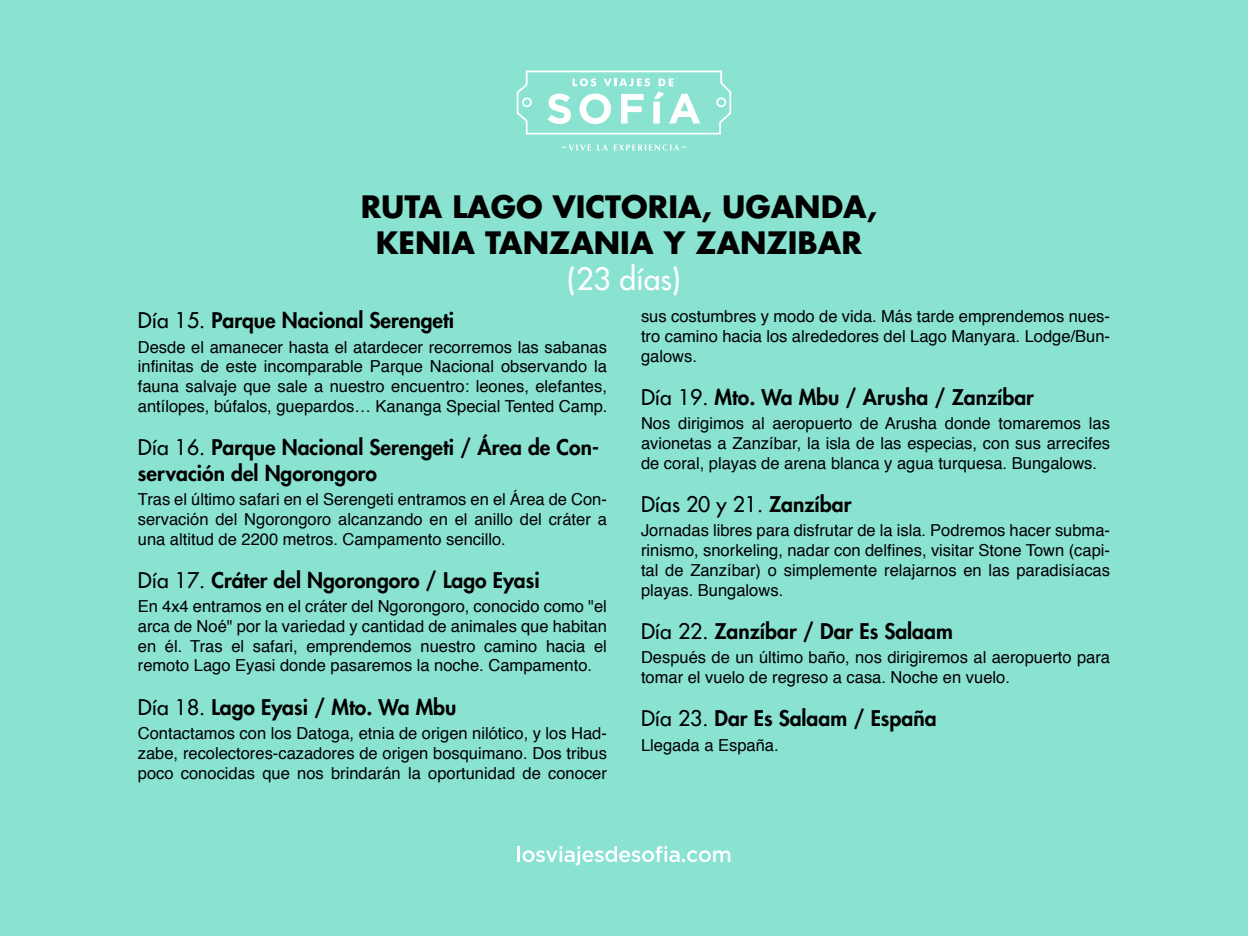
<style>
.page{position:relative;width:1248px;height:936px;background:#fff}
.page>*{position:absolute;margin:0;border:0;box-sizing:border-box;transform-origin:0 0}
.t1{font:700 30px/36px "Futura Std";color:#000;text-align:center}
.t2{font:500 30px "Futura Std";color:#fff}
.t3{font:800 21px/25.2px "Futura Std";color:#000}
.t4{font:500 21px "Futura Std";color:#000}
.t5{font:16.5px/19.8px "Helvetica";color:#000;text-align:justify}
.s1{font-weight:500}
.s2{font-weight:800}
</style>
<div class="page">
<div style="left:0;top:0;width:1247px;height:935px;background:#8ae2d1"></div>
<svg style="left:597px;top:144px;width:10px;height:6px"></svg>
<svg style="left:613px;top:144px;width:73px;height:7px"></svg>
<svg style="left:561px;top:144px;width:30px;height:6px"></svg>
<svg style="left:516px;top:70px;width:216px;height:65px"></svg>
<hr style="left:517px;top:846px;width:3px;height:15px;background:#fff">
<svg style="left:522px;top:846px;width:208px;height:19px"></svg>
<h1 class="t1" style="left:360px;top:188px;width:517px">RUTA LAGO VICTORIA, UGANDA,<br>KENIA TANZANIA Y ZANZIBAR</h1>
<h1 class="t2" style="left:567px;top:260px;width:115px">(23 días)</h1>
<p class="t3" style="left:138px;top:308px;width:318px"><span class="s1">Día 15.</span> Parque Nacional Serengeti</p>
<p class="t5" style="left:138px;top:337px;width:471px">Desde el amanecer hasta el atardecer recorremos las sabanas infinitas de este incomparable Parque Nacional observando la fauna salvaje que sale a nuestro encuentro: leones, elefantes, antílopes, búfalos, guepardos… Kananga Special Tented Camp.</p>
<p class="t3" style="left:138px;top:435px;width:462px"><span class="s1">Día 16.</span> Parque Nacional Serengeti / Área de Con&shy;servación del Ngorongoro</p>
<p class="t5" style="left:138px;top:489px;width:470px">Tras el último safari en el Serengeti entramos en el Área de Con&shy;servación del Ngorongoro alcanzando en el anillo del cráter a una altitud de 2200 metros. Campamento sencillo.</p>
<p class="t3" style="left:138px;top:567px;width:403px"><span class="s1">Día 17.</span> Cráter del Ngorongoro / Lago Eyasi</p>
<p class="t5" style="left:138px;top:596px;width:470px">En 4x4 entramos en el cráter del Ngorongoro, conocido como "el arca de Noé" por la variedad y cantidad de animales que habitan en él. Tras el safari, emprendemos nuestro camino hacia el remoto Lago Eyasi donde pasaremos la noche. Campamento.</p>
<p class="t3" style="left:138px;top:694px;width:320px"><span class="s1">Día 18.</span> Lago Eyasi / Mto. Wa Mbu</p>
<p class="t5" style="left:138px;top:723px;width:470px">Contactamos con los Datoga, etnia de origen nilótico, y los Had&shy;zabe, recolectores-cazadores de origen bosquimano. Dos tribus poco conocidas que nos brindarán la oportunidad de conocer</p>
<p class="t5" style="left:641px;top:307px;width:470px">sus costumbres y modo de vida. Más tarde emprendemos nues&shy;tro camino hacia los alrededores del Lago Manyara. Lodge/Bun&shy;galows.</p>
<p class="t3" style="left:641px;top:384px;width:394px"><span class="s1">Día 19.</span> Mto. Wa Mbu / Arusha / Zanzíbar</p>
<p class="t5" style="left:641px;top:414px;width:470px">Nos dirigimos al aeropuerto de Arusha donde tomaremos las avionetas a Zanzíbar, la isla de las especias, con sus arrecifes de coral, playas de arena blanca y agua turquesa. Bungalows.</p>
<p class="t4" style="left:641px;top:491px;width:212px">Días 20 y 21. <span class="s2">Zanzíbar</span></p>
<p class="t5" style="left:641px;top:521px;width:470px">Jornadas libres para disfrutar de la isla. Podremos hacer subma&shy;rinismo, snorkeling, nadar con delfines, visitar Stone Town (capi&shy;tal de Zanzíbar) o simplemente relajarnos en las paradisíacas playas. Bungalows.</p>
<p class="t3" style="left:641px;top:618px;width:313px"><span class="s1">Día 22.</span> Zanzíbar / Dar Es Salaam</p>
<p class="t5" style="left:641px;top:648px;width:470px">Después de un último baño, nos dirigiremos al aeropuerto para tomar el vuelo de regreso a casa. Noche en vuelo.</p>
<p class="t3" style="left:641px;top:706px;width:297px"><span class="s1">Día 23.</span> Dar Es Salaam / España</p>
<p class="t5" style="left:641px;top:735px;width:139px">Llegada a España.</p>
</div>
